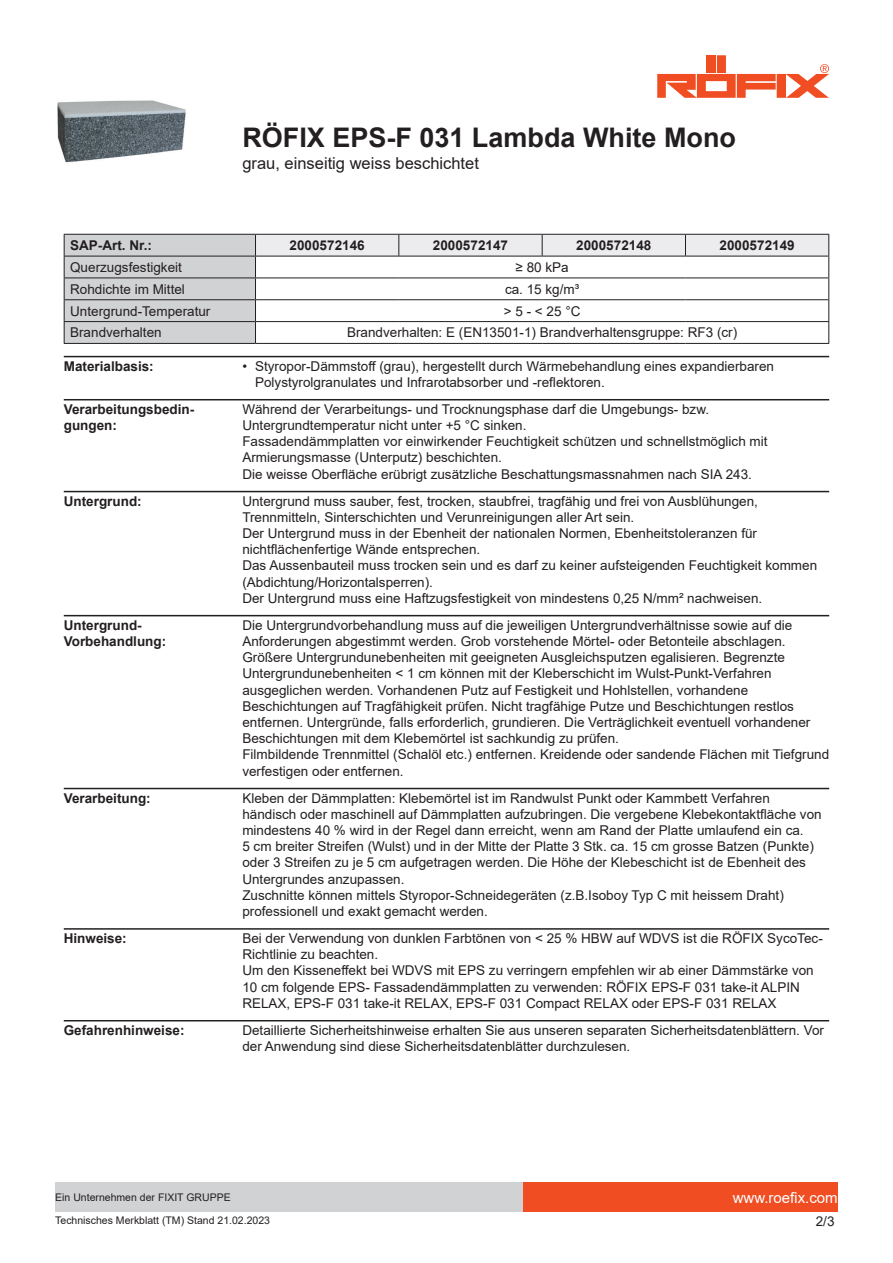
<style>
.page{position:relative;width:893px;height:1263px;background:#fff}
.page>*{position:absolute;margin:0;border:0;box-sizing:border-box;transform-origin:0 0}
.t1{font:700 27px "Arial";color:#231f20}
.t2{font:16.5px "Arial";color:#231f20}
.t3{font:15px "Arial";color:#fff}
.t4{font:13.5px/16.2px "Arial";color:#231f20}
.t5{font:700 13.5px/16.2px "Arial";color:#231f20}
.t6{font:10.5px "Arial";color:#231f20}
</style>
<div class="page">
<img style="left:57px;top:100px;width:129px;height:63px">
<div style="left:717px;top:55px;width:9px;height:18px;background:#f04d22"></div>
<div style="left:707px;top:55px;width:9px;height:18px;background:#f04d22"></div>
<svg style="left:657px;top:64px;width:172px;height:34px"></svg>
<div style="left:523px;top:1182px;width:315px;height:30px;background:#f04d22"></div>
<div style="left:55px;top:1182px;width:468px;height:30px;background:#d1d2d4"></div>
<svg style="left:64px;top:234px;width:765px;height:109px"></svg>
<hr style="left:64px;top:343px;width:191px;height:1px;background:#231f20">
<hr style="left:255px;top:343px;width:144px;height:1px;background:#231f20">
<hr style="left:399px;top:343px;width:143px;height:1px;background:#231f20">
<hr style="left:542px;top:343px;width:143px;height:1px;background:#231f20">
<hr style="left:685px;top:343px;width:144px;height:1px;background:#231f20">
<hr style="left:64px;top:356px;width:765px;height:1px;background:#231f20">
<hr style="left:64px;top:399px;width:765px;height:1px;background:#231f20">
<hr style="left:64px;top:491px;width:765px;height:1px;background:#231f20">
<hr style="left:64px;top:615px;width:765px;height:1px;background:#231f20">
<hr style="left:64px;top:788px;width:765px;height:1px;background:#231f20">
<hr style="left:64px;top:928px;width:765px;height:2px;background:#231f20">
<hr style="left:64px;top:1020px;width:765px;height:1px;background:#231f20">
<h1 class="t1" style="left:242px;top:119px;width:495px">RÖFIX EPS-F 031 Lambda White Mono</h1>
<p class="t2" style="left:242px;top:152px;width:238px">grau, einseitig weiss beschichtet</p>
<p class="t5" style="left:70px;top:237px;width:83px">SAP-Art. Nr.:</p>
<p class="t5" style="left:290px;top:237px;width:77px">2000572146</p>
<p class="t5" style="left:433px;top:237px;width:77px">2000572147</p>
<p class="t5" style="left:576px;top:237px;width:77px">2000572148</p>
<p class="t5" style="left:720px;top:237px;width:77px">2000572149</p>
<p class="t4" style="left:70px;top:259px;width:113px">Querzugsfestigkeit</p>
<p class="t4" style="left:516px;top:259px;width:55px">≥ 80 kPa</p>
<p class="t4" style="left:70px;top:281px;width:116px">Rohdichte im Mittel</p>
<p class="t4" style="left:505px;top:281px;width:76px">ca. 15 kg/m³</p>
<p class="t4" style="left:70px;top:303px;width:142px">Untergrund-Temperatur</p>
<p class="t4" style="left:504px;top:303px;width:78px">&gt; 5 - &lt; 25 °C</p>
<p class="t4" style="left:70px;top:324px;width:93px">Brandverhalten</p>
<p class="t4" style="left:347px;top:324px;width:392px">Brandverhalten: E (EN13501-1) Brandverhaltensgruppe: RF3 (cr)</p>
<p class="t5" style="left:64px;top:358px;width:92px">Materialbasis:</p>
<p class="t4" style="left:255px;top:358px;width:520px;text-indent:-13px">• Styropor-Dämmstoff (grau), hergestellt durch Wärmebehandlung eines expandierbaren<br>Polystyrolgranulates und Infrarotabsorber und -reflektoren.</p>
<p class="t5" style="left:64px;top:401px;width:132px">Verarbeitungsbedin&shy;gungen:</p>
<p class="t4" style="left:242px;top:401px;width:527px">Während der Verarbeitungs- und Trocknungsphase darf die Umgebungs- bzw.<br>Untergrundtemperatur nicht unter +5 °C sinken.<br>Fassadendämmplatten vor einwirkender Feuchtigkeit schützen und schnellstmöglich mit Armierungsmasse (Unterputz) beschichten.<br>Die weisse Oberfläche erübrigt zusätzliche Beschattungsmassnahmen nach SIA 243.</p>
<p class="t5" style="left:64px;top:493px;width:79px">Untergrund:</p>
<p class="t4" style="left:242px;top:493px;width:576px">Untergrund muss sauber, fest, trocken, staubfrei, tragfähig und frei von Ausblühungen, Trennmitteln, Sinterschichten und Verunreinigungen aller Art sein.<br>Der Untergrund muss in der Ebenheit der nationalen Normen, Ebenheitstoleranzen für nichtflächenfertige Wände entsprechen.<br>Das Aussenbauteil muss trocken sein und es darf zu keiner aufsteigenden Feuchtigkeit kommen (Abdichtung/Horizontalsperren).<br>Der Untergrund muss eine Haftzugsfestigkeit von mindestens 0,25 N/mm² nachweisen.</p>
<p class="t5" style="left:64px;top:617px;width:104px">Untergrund-<br>Vorbehandlung:</p>
<p class="t4" style="left:242px;top:617px;width:588px">Die Untergrundvorbehandlung muss auf die jeweiligen Untergrundverhältnisse sowie auf die Anforderungen abgestimmt werden. Grob vorstehende Mörtel- oder Betonteile abschlagen.<br>Größere Untergrundunebenheiten mit geeigneten Ausgleichsputzen egalisieren. Begrenzte Untergrundunebenheiten &lt; 1 cm können mit der Kleberschicht im Wulst-Punkt-Verfahren ausgeglichen werden. Vorhandenen Putz auf Festigkeit und Hohlstellen, vorhandene Beschichtungen auf Tragfähigkeit prüfen. Nicht tragfähige Putze und Beschichtungen restlos entfernen. Untergründe, falls erforderlich, grundieren. Die Verträglichkeit eventuell vorhandener Beschichtungen mit dem Klebemörtel ist sachkundig zu prüfen.<br>Filmbildende Trennmittel (Schalöl etc.) entfernen. Kreidende oder sandende Flächen mit Tiefgrund verfestigen oder entfernen.</p>
<p class="t5" style="left:64px;top:790px;width:89px">Verarbeitung:</p>
<p class="t4" style="left:242px;top:790px;width:581px">Kleben der Dämmplatten: Klebemörtel ist im Randwulst Punkt oder Kammbett Verfahren händisch oder maschinell auf Dämmplatten aufzubringen. Die vergebene Klebekontaktfläche von mindestens 40 % wird in der Regel dann erreicht, wenn am Rand der Platte umlaufend ein ca.<br>5 cm breiter Streifen (Wulst) und in der Mitte der Platte 3 Stk. ca. 15 cm grosse Batzen (Punkte) oder 3 Streifen zu je 5 cm aufgetragen werden. Die Höhe der Klebeschicht ist de Ebenheit des Untergrundes anzupassen.<br>Zuschnitte können mittels Styropor-Schneidegeräten (z.B.Isoboy Typ C mit heissem Draht) professionell und exakt gemacht werden.</p>
<p class="t5" style="left:64px;top:930px;width:65px">Hinweise:</p>
<p class="t4" style="left:242px;top:930px;width:582px">Bei der Verwendung von dunklen Farbtönen von &lt; 25 % HBW auf WDVS ist die RÖFIX SycoTec-Richtlinie zu beachten.<br>Um den Kisseneffekt bei WDVS mit EPS zu verringern empfehlen wir ab einer Dämmstärke von 10 cm folgende EPS- Fassadendämmplatten zu verwenden: RÖFIX EPS-F 031 take-it ALPIN RELAX, EPS-F 031 take-it RELAX, EPS-F 031 Compact RELAX oder EPS-F 031 RELAX</p>
<p class="t5" style="left:64px;top:1022px;width:122px">Gefahrenhinweise:</p>
<p class="t4" style="left:242px;top:1022px;width:583px">Detaillierte Sicherheitshinweise erhalten Sie aus unseren separaten Sicherheitsdatenblättern. Vor der Anwendung sind diese Sicherheitsdatenblätter durchzulesen.</p>
<p class="t6" style="left:55px;top:1190px;width:177px">Ein Unternehmen der FIXIT GRUPPE</p>
<p class="t3" style="left:733px;top:1187px;width:107px">www.roefix.com</p>
<p class="t6" style="left:55px;top:1213px;width:216px">Technisches Merkblatt (TM) Stand 21.02.2023</p>
<p class="t4" style="left:816px;top:1213px;width:20px">2/3</p>
</div>
